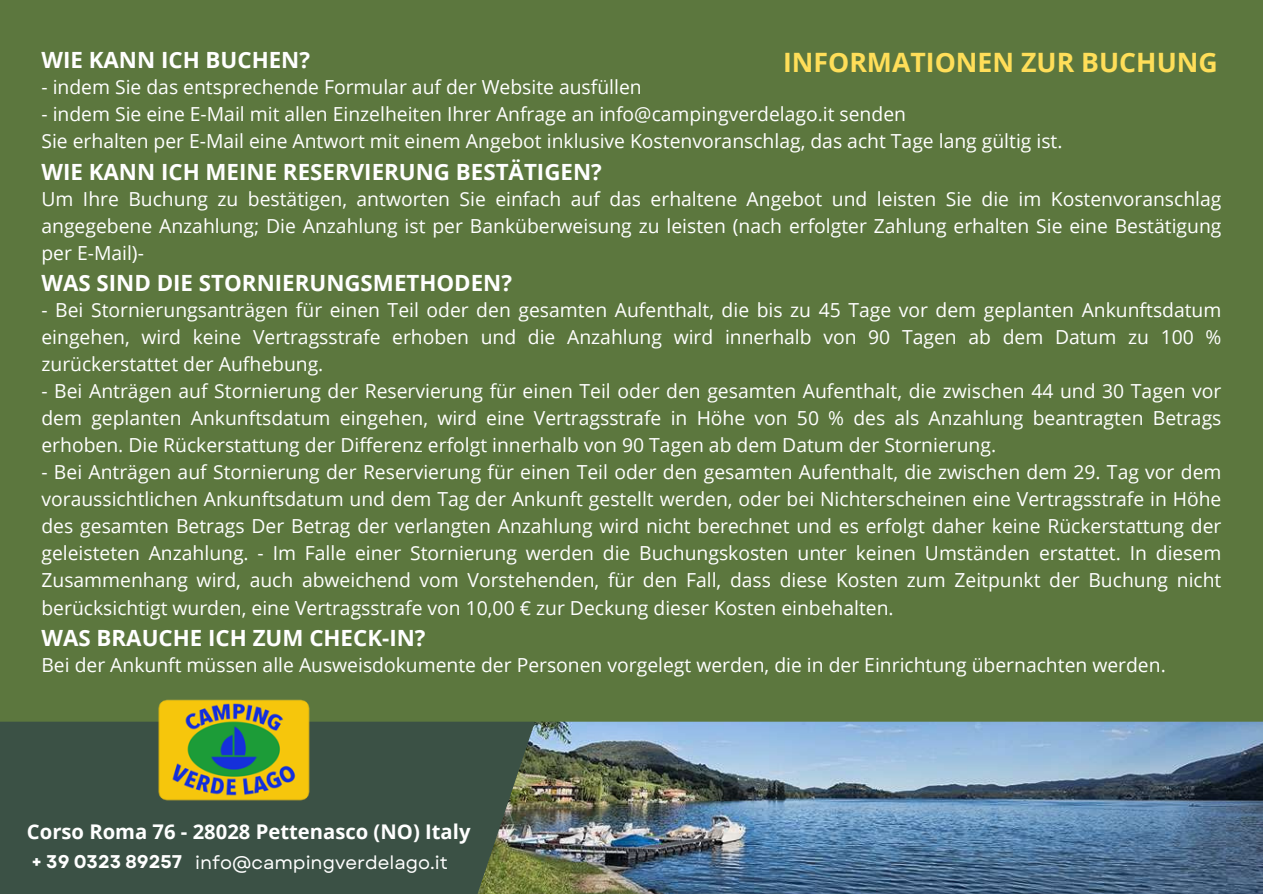
<style>
.page{position:relative;width:1263px;height:894px;background:#fff}
.page>*{position:absolute;margin:0;border:0;box-sizing:border-box;transform-origin:0 0}
.t1{font:700 26.7px "Open Sans";color:#ffde59}
.t2{font:700 22.35px "Open Sans";color:#fff}
.t3{font:700 20.25px "Open Sans";color:#fff}
.t4{font:19.35px/27px "Open Sans";color:#fff;text-align:justify}
.t5{font:18.3px "Garet";color:#fff}
.t6{font:700 18.3px "Garet";color:#fff}
</style>
<div class="page">
<img style="left:583px;top:721px;width:680px;height:172px">
<svg style="left:0;top:721px;width:583px;height:172px;background:#435749"></svg>
<div style="left:0;top:0;width:1263px;height:721px;background:#5c773e"></div>
<img style="left:155px;top:699px;width:159px;height:105px">
<p class="t2" style="left:41px;top:44px;width:270px">WIE KANN ICH BUCHEN?</p>
<p class="t4" style="left:41px;top:73px;width:602px">- indem Sie das entsprechende Formular auf der Website ausfüllen</p>
<p class="t4" style="left:41px;top:100px;width:866px">- indem Sie eine E-Mail mit allen Einzelheiten Ihrer Anfrage an info@campingverdelago.it senden</p>
<p class="t4" style="left:41px;top:127px;width:1023px">Sie erhalten per E-Mail eine Antwort mit einem Angebot inklusive Kostenvoranschlag, das acht Tage lang gültig ist.</p>
<p class="t2" style="left:41px;top:156px;width:562px">WIE KANN ICH MEINE RESERVIERUNG BESTÄTIGEN?</p>
<p class="t4" style="left:41px;top:185px;width:1181px">Um Ihre Buchung zu bestätigen, antworten Sie einfach auf das erhaltene Angebot und leisten Sie die im Kostenvoranschlag angegebene Anzahlung; Die Anzahlung ist per Banküberweisung zu leisten (nach erfolgter Zahlung erhalten Sie eine Bestätigung per E-Mail)-</p>
<p class="t2" style="left:41px;top:267px;width:472px">WAS SIND DIE STORNIERUNGSMETHODEN?</p>
<p class="t4" style="left:41px;top:296px;width:1181px">- Bei Stornierungsanträgen für einen Teil oder den gesamten Aufenthalt, die bis zu 45 Tage vor dem geplanten Ankunftsdatum eingehen, wird keine Vertragsstrafe erhoben und die Anzahlung wird innerhalb von 90 Tagen ab dem Datum zu 100 % zurückerstattet der Aufhebung.</p>
<p class="t4" style="left:41px;top:377px;width:1181px">- Bei Anträgen auf Stornierung der Reservierung für einen Teil oder den gesamten Aufenthalt, die zwischen 44 und 30 Tagen vor dem geplanten Ankunftsdatum eingehen, wird eine Vertragsstrafe in Höhe von 50 % des als Anzahlung beantragten Betrags erhoben. Die Rückerstattung der Differenz erfolgt innerhalb von 90 Tagen ab dem Datum der Stornierung.</p>
<p class="t4" style="left:41px;top:458px;width:1181px">- Bei Anträgen auf Stornierung der Reservierung für einen Teil oder den gesamten Aufenthalt, die zwischen dem 29. Tag vor dem voraussichtlichen Ankunftsdatum und dem Tag der Ankunft gestellt werden, oder bei Nichterscheinen eine Vertragsstrafe in Höhe des gesamten Betrags Der Betrag der verlangten Anzahlung wird nicht berechnet und es erfolgt daher keine Rückerstattung der geleisteten Anzahlung. - Im Falle einer Stornierung werden die Buchungskosten unter keinen Umständen erstattet. In diesem Zusammenhang wird, auch abweichend vom Vorstehenden, für den Fall, dass diese Kosten zum Zeitpunkt der Buchung nicht berücksichtigt wurden, eine Vertragsstrafe von 10,00 € zur Deckung dieser Kosten einbehalten.</p>
<p class="t2" style="left:41px;top:622px;width:386px">WAS BRAUCHE ICH ZUM CHECK-IN?</p>
<p class="t4" style="left:41px;top:650px;width:1126px">Bei der Ankunft müssen alle Ausweisdokumente der Personen vorgelegt werden, die in der Einrichtung übernachten werden.</p>
<p class="t1" style="left:783px;top:44px;width:436px">INFORMATIONEN ZUR BUCHUNG</p>
<p class="t3" style="left:27px;top:817px;width:445px">Corso Roma 76 - 28028 Pettenasco (NO) Italy</p>
<p class="t6" style="left:31px;top:848px;width:152px">+ 39 0323 89257</p>
<p class="t5" style="left:195px;top:848px;width:254px">info@campingverdelago.it</p>
</div>
